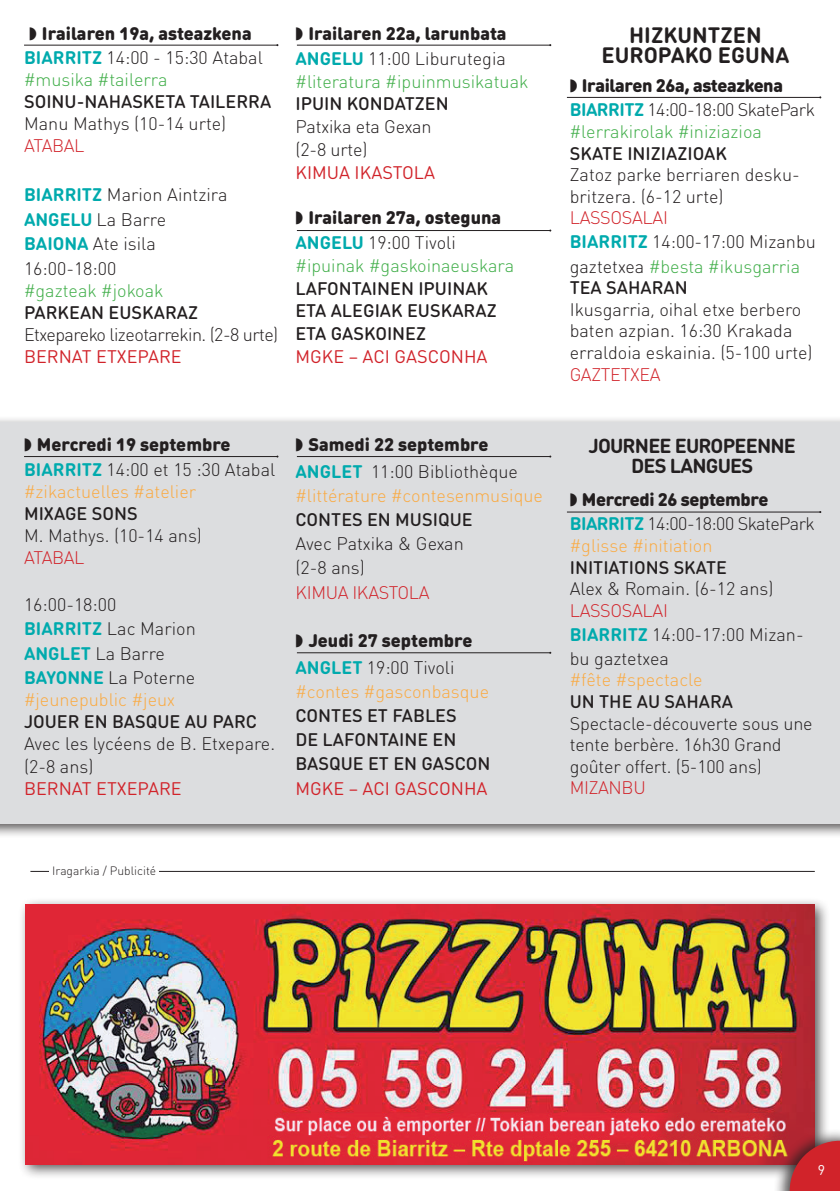
<style>
.page{position:relative;width:840px;height:1191px;background:#fff}
.page>*{position:absolute;margin:0;border:0;box-sizing:border-box;transform-origin:0 0}
.t1{font:700 22px "DIN Round OT";color:#231f20}
.t2{font:700 20px/20px "DIN Round OT";letter-spacing:-.04em;color:#231f20;text-align:center}
.t3{font:300 18px/21.6px "DIN Round OT";color:#231f20}
.t4{font:500 18px "DIN Round OT";color:#231f20}
.t5{font:300 18px "DIN Round OT";color:#faaa42}
.t6{font:900 18px "DIN Round OT";color:#231f20}
.t7{font:300 18px "DIN Round OT";color:#40ae49}
.t8{font:300 18px "DIN Round OT";letter-spacing:-.03em;color:#231f20}
.t9{font:18px "DIN Round OT";color:#d1232a}
.t10{font:300 18px "DIN Round OT";letter-spacing:-.02em;color:#d1232a}
.t11{font:900 18px "DIN Round OT";letter-spacing:-.02em;color:#231f20}
.t12{font:14px "DIN Round OT";color:#fff}
.t13{font:300 12px "DIN Round OT";color:#231f20}
.s1{font-weight:700;color:#00aaad}
.s2{color:#40ae49}
</style>
<div class="page">
<div style="left:0;top:415px;width:839px;height:424px;background:#231f20;opacity:.75"></div>
<div style="left:0;top:422px;width:839px;height:402px;background:#dcdddf"></div>
<div style="left:18px;top:897px;width:812px;height:282px;background:#231f20;opacity:.75"></div>
<img style="left:25px;top:904px;width:789px;height:260px">
<hr style="left:30px;top:871px;width:784px;height:1px;background:#231f20">
<div style="left:49px;top:865px;width:110px;height:13px;background:#fff"></div>
<div style="left:772px;top:1128px;width:67px;height:63px;background:#231f20;opacity:.75"></div>
<svg style="left:789px;top:1140px;width:50px;height:51px;background:#be272e"></svg>
<hr style="left:297px;top:45px;width:253px;height:1px;background:#231f20">
<hr style="left:297px;top:230px;width:253px;height:1px;background:#231f20">
<hr style="left:297px;top:456px;width:253px;height:1px;background:#231f20">
<hr style="left:297px;top:652px;width:253px;height:1px;background:#231f20">
<hr style="left:566px;top:512px;width:253px;height:1px;background:#231f20">
<hr style="left:566px;top:97px;width:253px;height:1px;background:#231f20">
<hr style="left:24px;top:45px;width:253px;height:1px;background:#231f20">
<hr style="left:24px;top:456px;width:253px;height:1px;background:#231f20">
<p class="t6" style="left:42px;top:21px;width:211px">Irailaren 19a, asteazkena</p>
<p class="t3" style="left:24px;top:47px;width:240px"><span class="s1">BIARRITZ</span> 14:00 - 15:30 Atabal</p>
<p class="t7" style="left:24px;top:69px;width:145px">#musika #tailerra</p>
<p class="t4" style="left:24px;top:90px;width:248px">SOINU-NAHASKETA TAILERRA</p>
<p class="t3" style="left:24px;top:113px;width:204px">Manu Mathys (10-14 urte)</p>
<p class="t10" style="left:24px;top:135px;width:62px">ATABAL</p>
<p class="t3" style="left:24px;top:184px;width:205px"><span class="s1">BIARRITZ</span> Marion Aintzira</p>
<p class="t3" style="left:24px;top:208px;width:143px"><span class="s1">ANGELU</span> La Barre</p>
<p class="t3" style="left:24px;top:233px;width:133px"><span class="s1">BAIONA</span> Ate isila</p>
<p class="t3" style="left:24px;top:257px;width:94px">16:00-18:00</p>
<p class="t7" style="left:24px;top:279px;width:141px">#gazteak #jokoak</p>
<p class="t4" style="left:24px;top:301px;width:175px">PARKEAN EUSKARAZ</p>
<p class="t8" style="left:24px;top:323px;width:256px">Etxepareko lizeotarrekin. (2-8 urte)</p>
<p class="t9" style="left:24px;top:345px;width:159px">BERNAT ETXEPARE</p>
<p class="t6" style="left:308px;top:21px;width:199px">Irailaren 22a, larunbata</p>
<p class="t3" style="left:295px;top:47px;width:212px"><span class="s1">ANGELU</span> 11:00 Liburutegia</p>
<p class="t7" style="left:295px;top:70px;width:234px">#literatura #ipuinmusikatuak</p>
<p class="t4" style="left:295px;top:92px;width:155px">IPUIN KONDATZEN</p>
<p class="t3" style="left:295px;top:116px;width:137px">Patxika eta Gexan</p>
<p class="t3" style="left:295px;top:138px;width:73px">(2-8 urte)</p>
<p class="t9" style="left:295px;top:161px;width:141px">KIMUA IKASTOLA</p>
<p class="t6" style="left:308px;top:205px;width:194px">Irailaren 27a, osteguna</p>
<p class="t3" style="left:295px;top:232px;width:162px"><span class="s1">ANGELU</span> 19:00 Tivoli</p>
<p class="t7" style="left:295px;top:254px;width:220px">#ipuinak #gaskoinaeuskara</p>
<p class="t4" style="left:295px;top:277px;width:194px">LAFONTAINEN IPUINAK</p>
<p class="t4" style="left:295px;top:299px;width:203px">ETA ALEGIAK EUSKARAZ</p>
<p class="t4" style="left:295px;top:322px;width:132px">ETA GASKOINEZ</p>
<p class="t9" style="left:295px;top:345px;width:193px">MGKE – ACI GASCONHA</p>
<p class="t6" style="left:37px;top:432px;width:195px">Mercredi 19 septembre</p>
<p class="t3" style="left:24px;top:458px;width:252px"><span class="s1">BIARRITZ</span> 14:00 et 15 :30 Atabal</p>
<p class="t5" style="left:24px;top:480px;width:173px">#zikactuelles #atelier</p>
<p class="t4" style="left:24px;top:502px;width:115px">MIXAGE SONS</p>
<p class="t3" style="left:24px;top:524px;width:179px">M. Mathys. (10-14 ans)</p>
<p class="t10" style="left:24px;top:546px;width:62px">ATABAL</p>
<p class="t3" style="left:24px;top:593px;width:94px">16:00-18:00</p>
<p class="t3" style="left:24px;top:617px;width:173px"><span class="s1">BIARRITZ</span> Lac Marion</p>
<p class="t3" style="left:24px;top:642px;width:142px"><span class="s1">ANGLET</span> La Barre</p>
<p class="t3" style="left:24px;top:666px;width:173px"><span class="s1">BAYONNE</span> La Poterne</p>
<p class="t5" style="left:24px;top:688px;width:152px">#jeunepublic #jeux</p>
<p class="t4" style="left:24px;top:710px;width:234px">JOUER EN BASQUE AU PARC</p>
<p class="t3" style="left:24px;top:733px;width:252px">Avec les lycéens de B. Etxepare. (2-8 ans)</p>
<p class="t9" style="left:24px;top:777px;width:159px">BERNAT ETXEPARE</p>
<p class="t6" style="left:308px;top:432px;width:181px">Samedi 22 septembre</p>
<p class="t3" style="left:295px;top:460px;width:224px"><span class="s1">ANGLET</span> 11:00 Bibliothèque</p>
<p class="t5" style="left:295px;top:484px;width:249px">#littérature #contesenmusique</p>
<p class="t4" style="left:295px;top:508px;width:178px">CONTES EN MUSIQUE</p>
<p class="t3" style="left:295px;top:533px;width:170px">Avec Patxika &amp; Gexan</p>
<p class="t3" style="left:295px;top:557px;width:71px">(2-8 ans)</p>
<p class="t10" style="left:295px;top:581px;width:136px">KIMUA IKASTOLA</p>
<p class="t6" style="left:308px;top:628px;width:165px">Jeudi 27 septembre</p>
<p class="t3" style="left:295px;top:656px;width:160px"><span class="s1">ANGLET</span> 19:00 Tivoli</p>
<p class="t5" style="left:295px;top:680px;width:195px">#contes #gasconbasque</p>
<p class="t4" style="left:295px;top:704px;width:163px">CONTES ET FABLES</p>
<p class="t4" style="left:295px;top:728px;width:162px">DE LAFONTAINE EN</p>
<p class="t4" style="left:295px;top:752px;width:196px">BASQUE ET EN GASCON</p>
<p class="t9" style="left:295px;top:777px;width:193px">MGKE – ACI GASCONHA</p>
<p class="t1" style="left:628px;top:20px;width:134px">HIZKUNTZEN</p>
<p class="t1" style="left:601px;top:40px;width:189px">EUROPAKO EGUNA</p>
<p class="t11" style="left:581px;top:74px;width:202px">Irailaren 26a, asteazkena</p>
<p class="t8" style="left:569px;top:99px;width:246px"><span class="s1">BIARRITZ</span> 14:00-18:00 SkatePark</p>
<p class="t7" style="left:569px;top:120px;width:193px">#lerrakirolak #iniziazioa</p>
<p class="t4" style="left:569px;top:142px;width:159px">SKATE INIZIAZIOAK</p>
<p class="t3" style="left:569px;top:164px;width:231px">Zatoz parke berriaren desku&shy;britzera. (6-12 urte)</p>
<p class="t10" style="left:569px;top:207px;width:100px">LASSOSALAI</p>
<p class="t3" style="left:569px;top:230px;width:247px;line-height:24px"><span class="s1">BIARRITZ</span> 14:00-17:00 Mizanbu gaztetxea <span class="s2">#besta #ikusgarria</span></p>
<p class="t4" style="left:569px;top:276px;width:119px">TEA SAHARAN</p>
<p class="t3" style="left:569px;top:298px;width:244px">Ikusgarria, oihal etxe berbero baten azpian. 16:30 Krakada erraldoia eskainia. (5-100 urte)</p>
<p class="t10" style="left:569px;top:363px;width:92px">GAZTETXEA</p>
<p class="t2" style="left:588px;top:435px;width:209px">JOURNEE EUROPEENNE<br>DES LANGUES</p>
<p class="t11" style="left:581px;top:488px;width:188px">Mercredi 26 septembre</p>
<p class="t8" style="left:569px;top:513px;width:246px"><span class="s1">BIARRITZ</span> 14:00-18:00 SkatePark</p>
<p class="t5" style="left:569px;top:534px;width:144px">#glisse #initiation</p>
<p class="t4" style="left:569px;top:555px;width:158px">INITIATIONS SKATE</p>
<p class="t3" style="left:569px;top:577px;width:205px">Alex &amp; Romain. (6-12 ans)</p>
<p class="t10" style="left:569px;top:599px;width:100px">LASSOSALAI</p>
<p class="t3" style="left:569px;top:622px;width:235px;line-height:24px"><span class="s1">BIARRITZ</span> 14:00-17:00 Mizan&shy;bu gaztetxea</p>
<p class="t5" style="left:569px;top:669px;width:134px">#fête #spectacle</p>
<p class="t4" style="left:569px;top:690px;width:165px">UN THE AU SAHARA</p>
<p class="t3" style="left:569px;top:712px;width:244px">Spectacle-découverte sous une tente berbère. 16h30 Grand goûter offert. (5-100 ans)</p>
<p class="t10" style="left:569px;top:777px;width:77px">MIZANBU</p>
<p class="t13" style="left:52px;top:863px;width:105px">Iragarkia / Publicité</p>
<p class="t12" style="left:817px;top:1161px;width:9px">9</p>
</div>
